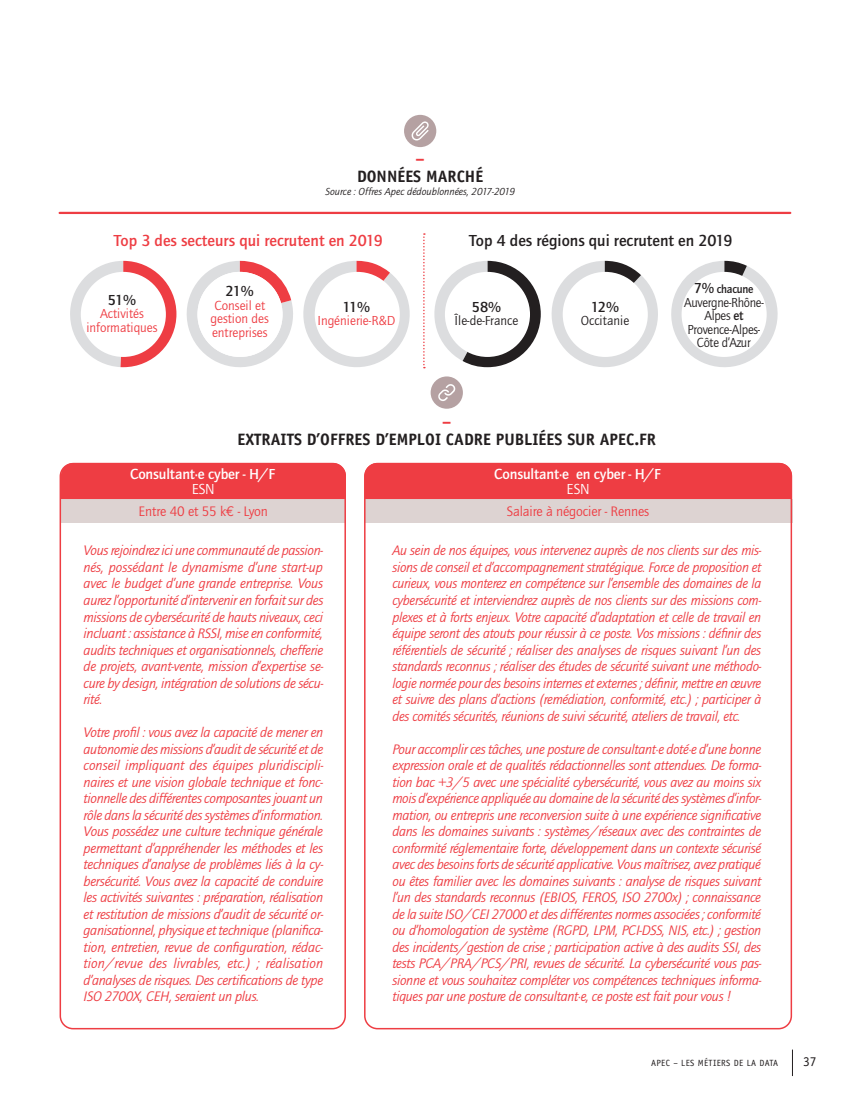
<style>
.page{position:relative;width:851px;height:1106px;background:#fff}
.page>*{position:absolute;margin:0;border:0;box-sizing:border-box;transform-origin:0 0}
.t1{font:700 16.5px "Officina Sans";color:#231f20}
.t2{font:700 16.5px "Quay Itc T";color:#ee3d43}
.t3{font:700 16.5px "Quay Itc T";color:#231f20}
.t4{font:700 16.5px "Officina Sans";color:#ee3d43}
.t5{font:700 15px "Quay Itc T";letter-spacing:-.01em;color:#fff}
.t6{font:700 15px "Quay Itc T";letter-spacing:-.07em;color:#231f20}
.t7{font:15px "Quay Itc T";letter-spacing:-.01em;color:#fff}
.t8{font:italic 14.25px/16.5px "Quay Itc T";letter-spacing:-.02em;color:#ee3d43;text-align:justify}
.t9{font:14.25px "Quay Itc T";letter-spacing:-.01em;color:#ee3d43}
.t10{font:13.5px/13.5px "Quay Itc T";color:#ee3d43;text-align:center}
.t11{font:13.5px/13.5px "Quay Itc T";letter-spacing:-.02em;color:#231f20;text-align:center;scale:.96 1}
.t12{font:13.5px "Quay Itc T";color:#231f20}
.t13{font:13.5px "Officina Sans";color:#231f20}
.t14{font:700 12px "Quay Itc T";letter-spacing:-.02em;color:#231f20;scale:.96 1}
.t15{font:italic 10.5px "Quay Itc T";color:#231f20}
.t16{font:9px "Officina Sans";letter-spacing:.04em;color:#231f20}
.s1{font-size:15px}
.s2{font-weight:700}
.s3{font-family:"Euro Mono"}
</style>
<div class="page">
<svg style="left:792px;top:1049px;width:1px;height:27px"></svg>
<hr style="left:60px;top:212px;width:730px;height:2px;background:#ee3d43">
<div style="left:404px;top:115px;width:32px;height:32px;background:#b5a1a2;border-radius:50%"></div>
<svg style="left:411px;top:121px;width:17px;height:19px"></svg>
<svg style="left:70px;top:261px;width:340px;height:107px"></svg>
<svg style="left:423px;top:233px;width:355px;height:135px"></svg>
<div style="left:81px;top:272px;width:85px;height:85px;background:#fff;border-radius:50%"></div>
<div style="left:315px;top:272px;width:85px;height:85px;background:#fff;border-radius:50%"></div>
<div style="left:197px;top:272px;width:85px;height:85px;background:#fff;border-radius:50%"></div>
<div style="left:445px;top:272px;width:85px;height:85px;background:#fff;border-radius:50%"></div>
<div style="left:562px;top:272px;width:85px;height:85px;background:#fff;border-radius:50%"></div>
<div style="left:681px;top:272px;width:85px;height:85px;background:#fff;border-radius:50%"></div>
<div style="left:61px;top:499px;width:285px;height:23px;background:#ddd3d2"></div>
<div style="left:364px;top:499px;width:428px;height:23px;background:#ddd3d2"></div>
<div style="left:60px;top:463px;width:286px;height:566px;border:2px solid #ee3d43;border-radius:13px"></div>
<div style="left:61px;top:463px;width:285px;height:36px;background:#ee3d43"></div>
<div style="left:364px;top:463px;width:428px;height:36px;background:#ee3d43"></div>
<div style="left:430px;top:376px;width:33px;height:33px;background:#b5a1a2;border-radius:50%"></div>
<svg style="left:438px;top:384px;width:17px;height:17px"></svg>
<p class="t4" style="left:415px;top:148px;width:11px">–</p>
<p class="t1" style="left:357px;top:166px;width:128px">DONNÉES MARCHÉ</p>
<p class="t15" style="left:325px;top:185px;width:191px">Source : Offres Apec dédoublonnées, 2017-2019</p>
<p class="t2" style="left:114px;top:231px;width:270px">Top 3 des secteurs qui recrutent en 2019</p>
<p class="t3" style="left:469px;top:231px;width:265px">Top 4 des régions qui recrutent en 2019</p>
<p class="t14" style="left:694px;top:282px;width:63px"><span class="s1">7%</span> chacune</p>
<p class="t11" style="left:684px;top:295px;width:84px">Auvergne-Rhône-<br>Alpes <span class="s2">et<br></span>Provence-Alpes-<br>Côte d’Azur</p>
<p class="t6" style="left:225px;top:282px;width:30px">21%</p>
<p class="t10" style="left:210px;top:298px;width:60px;text-align:left">Conseil et gestion des entreprises</p>
<p class="t6" style="left:342px;top:298px;width:29px">11%</p>
<p class="t6" style="left:108px;top:291px;width:30px">51%</p>
<p class="t10" style="left:86px;top:307px;width:73px">Activités informatiques</p>
<p class="t6" style="left:471px;top:298px;width:31px">58%</p>
<p class="t12" style="left:454px;top:313px;width:65px">Île-de-France</p>
<p class="t6" style="left:591px;top:298px;width:30px">12%</p>
<p class="t12" style="left:580px;top:313px;width:50px">Occitanie</p>
<p class="t10" style="left:317px;top:313px;width:79px">Ingénierie-R&amp;D</p>
<p class="t4" style="left:442px;top:411px;width:11px">–</p>
<p class="t1" style="left:237px;top:429px;width:420px">EXTRAITS D’OFFRES D’EMPLOI CADRE PUBLIÉES SUR APEC.FR</p>
<p class="t5" style="left:130px;top:465px;width:146px">Consultant·e cyber - H/F</p>
<p class="t7" style="left:192px;top:480px;width:25px">ESN</p>
<p class="t5" style="left:494px;top:465px;width:168px">Consultant·e en cyber - H/F</p>
<p class="t7" style="left:566px;top:480px;width:25px">ESN</p>
<p class="t9" style="left:139px;top:503px;width:131px">Entre 40 et 55 k<span class="s3">e</span> - Lyon</p>
<p class="t9" style="left:507px;top:503px;width:144px">Salaire à négocier - Rennes</p>
<p class="t8" style="left:84px;top:542px;width:241px">Vous rejoindrez ici une communauté de passion&shy;nés, possédant le dynamisme d’une start-up avec le budget d’une grande entreprise. Vous aurez l’opportunité d’intervenir en forfait sur des missions de cybersécurité de hauts niveaux, ceci incluant : assistance à RSSI, mise en conformité, audits techniques et organisationnels, chefferie de projets, avant-vente, mission d’expertise se&shy;cure by design, intégration de solutions de sécu&shy;rité.</p>
<p class="t8" style="left:84px;top:724px;width:241px">Votre profil : vous avez la capacité de mener en autonomie des missions d’audit de sécurité et de conseil impliquant des équipes pluridiscipli&shy;naires et une vision globale technique et fonc&shy;tionnelle des différentes composantes jouant un rôle dans la sécurité des systèmes d’information.<br>Vous possédez une culture technique générale permettant d’appréhender les méthodes et les techniques d’analyse de problèmes liés à la cy&shy;bersécurité. Vous avez la capacité de conduire les activités suivantes : préparation, réalisation et restitution de missions d’audit de sécurité or&shy;ganisationnel, physique et technique (planifica&shy;tion, entretien, revue de configuration, rédac&shy;tion/revue des livrables, etc.) ; réalisation d’analyses de risques. Des certifications de type ISO 2700X, CEH, seraient un plus.</p>
<p class="t8" style="left:392px;top:542px;width:370px">Au sein de nos équipes, vous intervenez auprès de nos clients sur des mis&shy;sions de conseil et d’accompagnement stratégique. Force de proposition et curieux, vous monterez en compétence sur l’ensemble des domaines de la cybersécurité et interviendrez auprès de nos clients sur des missions com&shy;plexes et à forts enjeux. Votre capacité d’adaptation et celle de travail en équipe seront des atouts pour réussir à ce poste. Vos missions : définir des référentiels de sécurité ; réaliser des analyses de risques suivant l’un des standards reconnus ; réaliser des études de sécurité suivant une méthodo&shy;logie normée pour des besoins internes et externes ; définir, mettre en œuvre et suivre des plans d’actions (remédiation, conformité, etc.) ; participer à des comités sécurités, réunions de suivi sécurité, ateliers de travail, etc.</p>
<p class="t8" style="left:392px;top:740px;width:370px">Pour accomplir ces tâches, une posture de consultant·e doté·e d’une bonne expression orale et de qualités rédactionnelles sont attendues. De forma&shy;tion bac +3/5 avec une spécialité cybersécurité, vous avez au moins six mois d’expérience appliquée au domaine de la sécurité des systèmes d’infor&shy;mation, ou entrepris une reconversion suite à une expérience significative dans les domaines suivants : systèmes/réseaux avec des contraintes de conformité réglementaire forte, développement dans un contexte sécurisé avec des besoins forts de sécurité applicative. Vous maîtrisez, avez pratiqué ou êtes familier avec les domaines suivants : analyse de risques suivant l’un des standards reconnus (EBIOS, FEROS, ISO 2700x) ; connaissance de la suite ISO/CEI 27000 et des différentes normes associées ; conformité ou d’homologation de système (RGPD, LPM, PCI-DSS, NIS, etc.) ; gestion des incidents/gestion de crise ; participation active à des audits SSI, des tests PCA/PRA/PCS/PRI, revues de sécurité. La cybersécurité vous pas&shy;sionne et vous souhaitez compléter vos compétences techniques informa&shy;tiques par une posture de consultant·e, ce poste est fait pour vous !</p>
<p class="t16" style="left:651px;top:1057px;width:128px">APEC – LES MÉTIERS DE LA DATA</p>
<p class="t13" style="left:802px;top:1053px;width:15px">37</p>
</div>
